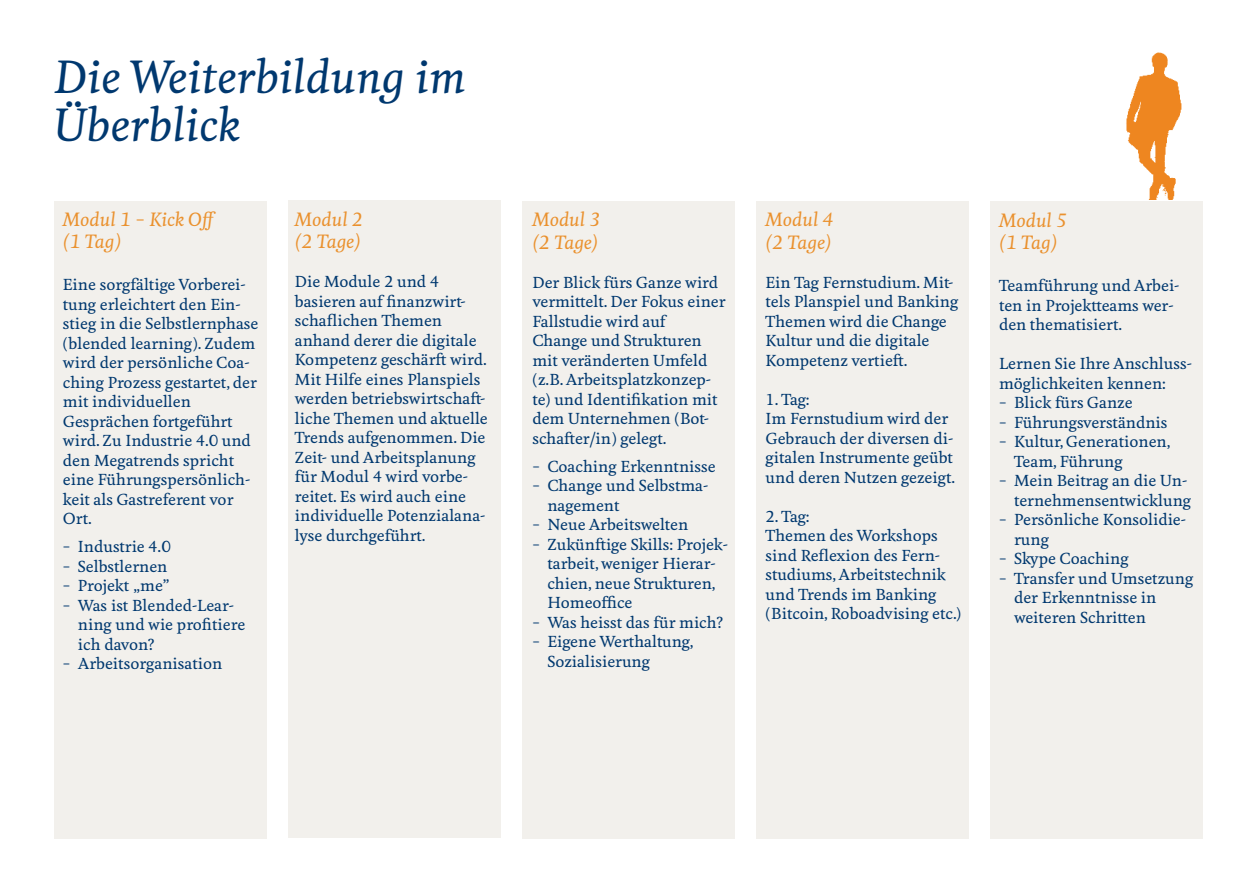
<style>
.page{position:relative;width:1259px;height:893px;background:#fff}
.page>*{position:absolute;margin:0;border:0;box-sizing:border-box;transform-origin:0 0}
.t1{font:italic 500 43.5px/48px "Feijoa";color:#00386f}
.t2{font:italic 500 18px/22.5px "Feijoa";color:#ea912e}
.t3{font:500 15px/19.5px "Feijoa";color:#00386f}
</style>
<div class="page">
<div style="left:54px;top:201px;width:213px;height:638px;background:#f2f0ec"></div>
<div style="left:288px;top:201px;width:212px;height:637px;background:#f2f0ec"></div>
<div style="left:522px;top:201px;width:213px;height:638px;background:#f2f0ec"></div>
<div style="left:755px;top:201px;width:213px;height:638px;background:#f2f0ec"></div>
<div style="left:990px;top:201px;width:212px;height:638px;background:#f2f0ec"></div>
<img style="left:1126px;top:52px;width:56px;height:148px">
<h1 class="t1" style="left:54px;top:55px;width:413px">Die Weiterbildung im<br>Überblick</h1>
<p class="t2" style="left:63px;top:208px;width:157px">Modul 1 – Kick Off (1 Tag)</p>
<p class="t3" style="left:63px;top:275px;width:197px">Eine sorgfältige Vorberei&shy;tung erleichtert den Ein&shy;stieg in die Selbstlernphase (blended learning). Zudem wird der persönliche Coa&shy;ching Prozess gestartet, der mit individuellen<br>Gesprächen fortgeführt wird. Zu Industrie 4.0 und den Megatrends spricht eine Führungspersönlich&shy;keit als Gastreferent vor<br>Ort.</p>
<p class="t3" style="left:63px;top:537px;width:109px">– Industrie 4.0</p>
<p class="t3" style="left:63px;top:557px;width:106px">– Selbstlernen</p>
<p class="t3" style="left:63px;top:576px;width:108px">– Projekt „me”</p>
<p class="t3" style="left:78px;top:596px;width:169px;text-indent:-15px">– Was ist Blended-Lear&shy;ning und wie profitiere ich davon?</p>
<p class="t3" style="left:63px;top:654px;width:161px">– Arbeitsorganisation</p>
<p class="t2" style="left:295px;top:208px;width:70px">Modul 2 (2 Tage)</p>
<p class="t3" style="left:295px;top:272px;width:194px">Die Module 2 und 4 basieren auf finanzwirt&shy;schaflichen Themen anhand derer die digitale<br>Kompetenz geschärft wird.<br>Mit Hilfe eines Planspiels werden betriebswirtschaft&shy;liche Themen und aktuelle<br>Trends aufgenommen. Die<br>Zeit- und Arbeitsplanung für Modul 4 wird vorbe&shy;reitet. Es wird auch eine individuelle Potenzialana&shy;lyse durchgeführt.</p>
<p class="t2" style="left:532px;top:209px;width:70px">Modul 3 (2 Tage)</p>
<p class="t3" style="left:532px;top:273px;width:195px">Der Blick fürs Ganze wird vermittelt. Der Fokus einer<br>Fallstudie wird auf<br>Change und Strukturen mit veränderten Umfeld (z.B. Arbeitsplatzkonzep&shy;te) und Identifikation mit dem Unternehmen (Bot&shy;schafter/in) gelegt.</p>
<p class="t3" style="left:532px;top:457px;width:185px">– Coaching Erkenntnisse</p>
<p class="t3" style="left:547px;top:476px;width:162px;text-indent:-15px">– Change und Selbstma&shy;nagement</p>
<p class="t3" style="left:532px;top:515px;width:157px">– Neue Arbeitswelten</p>
<p class="t3" style="left:547px;top:535px;width:182px;text-indent:-15px">– Zukünftige Skills: Projek&shy;tarbeit, weniger Hierar&shy;chien, neue Strukturen,<br>Homeoffice</p>
<p class="t3" style="left:532px;top:613px;width:192px">– Was heisst das für mich?</p>
<p class="t3" style="left:547px;top:632px;width:148px;text-indent:-15px">– Eigene Werthaltung,<br>Sozialisierung</p>
<p class="t2" style="left:765px;top:209px;width:70px">Modul 4 (2 Tage)</p>
<p class="t3" style="left:765px;top:273px;width:194px">Ein Tag Fernstudium. Mit&shy;tels Planspiel und Banking<br>Themen wird die Change<br>Kultur und die digitale<br>Kompetenz vertieft.</p>
<p class="t3" style="left:765px;top:390px;width:191px">1. Tag:<br>Im Fernstudium wird der<br>Gebrauch der diversen di&shy;gitalen Instrumente geübt und deren Nutzen gezeigt.</p>
<p class="t3" style="left:765px;top:507px;width:197px">2. Tag:<br>Themen des Workshops sind Reflexion des Fern&shy;studiums, Arbeitstechnik und Trends im Banking (Bitcoin, Roboadvising etc.)</p>
<p class="t2" style="left:999px;top:210px;width:70px">Modul 5 (1 Tag)</p>
<p class="t3" style="left:999px;top:277px;width:182px">Teamführung und Arbei&shy;ten in Projektteams wer&shy;den thematisiert.</p>
<p class="t3" style="left:999px;top:355px;width:194px">Lernen Sie Ihre Anschluss&shy;möglichkeiten kennen:</p>
<p class="t3" style="left:999px;top:394px;width:135px">– Blick fürs Ganze</p>
<p class="t3" style="left:999px;top:413px;width:170px">– Führungsverständnis</p>
<p class="t3" style="left:1014px;top:433px;width:158px;text-indent:-15px">– Kultur, Generationen,<br>Team, Führung</p>
<p class="t3" style="left:999px;top:472px;width:193px;text-align:right">– Mein Beitrag an die Un&shy;ternehmensentwicklung</p>
<p class="t3" style="left:1014px;top:511px;width:173px;text-indent:-15px">– Persönliche Konsolidie&shy;rung</p>
<p class="t3" style="left:999px;top:550px;width:131px">– Skype Coaching</p>
<p class="t3" style="left:1014px;top:569px;width:181px;text-indent:-15px">– Transfer und Umsetzung der Erkenntnisse in weiteren Schritten</p>
</div>
